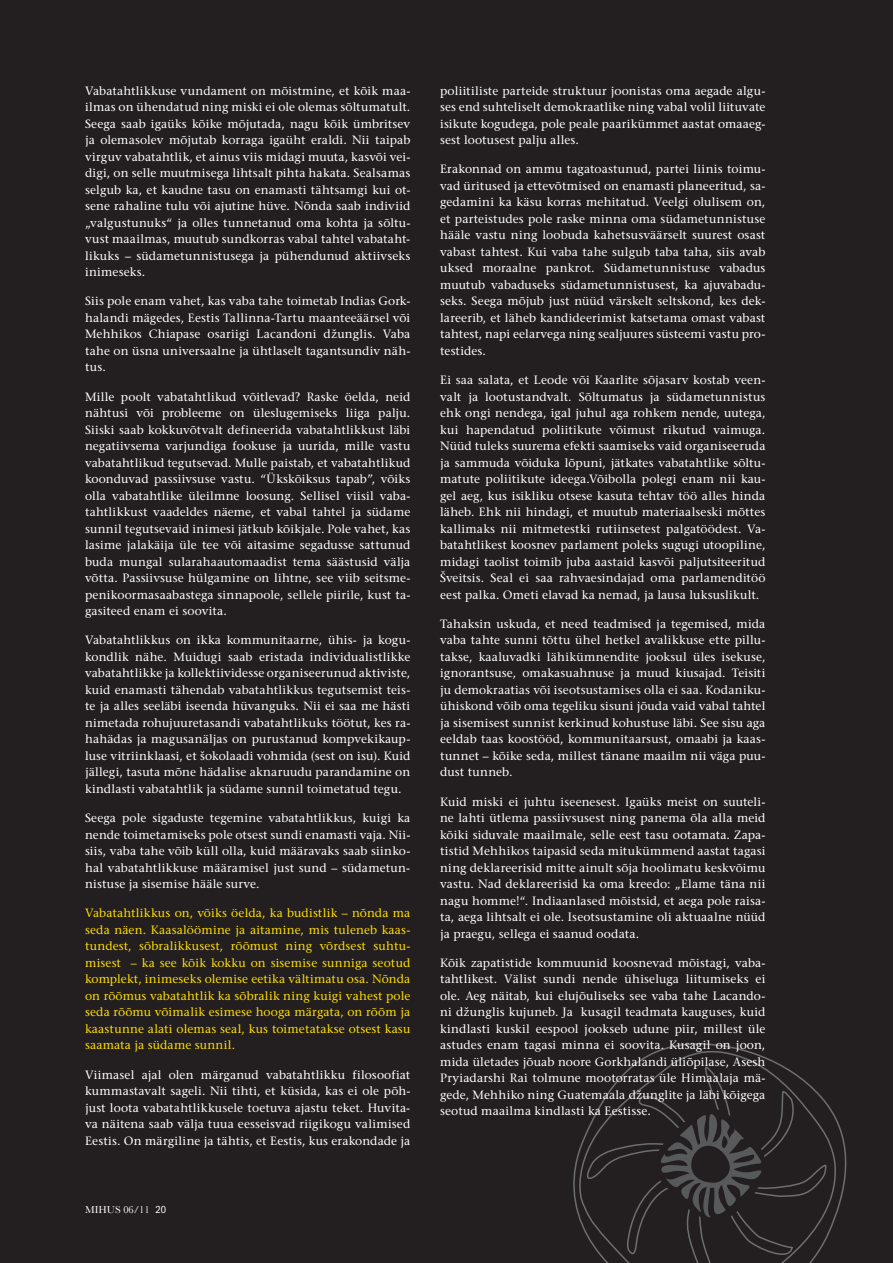
<style>
.page{position:relative;width:893px;height:1263px;background:#231f20}
.page>*{position:absolute;margin:0;border:0;box-sizing:border-box;transform-origin:0 0}
.t1{font:12px/16.5px "Stone Serif";letter-spacing:.015em;color:#fff;text-align:justify}
.t2{font:12px/16.5px "Stone Serif";letter-spacing:.015em;color:#fd0;text-align:justify}
.t3{font:10.5px "Baskerville";color:#fff}
.s1{font-family:"ITC Franklin Gothic Std";font-stretch:condensed}
</style>
<div class="page">
<svg style="left:573px;top:1043px;width:274px;height:173px"></svg>
<svg style="left:577px;top:1049px;width:259px;height:184px"></svg>
<svg style="left:579px;top:1061px;width:250px;height:202px"></svg>
<svg style="left:652px;top:1094px;width:125px;height:132px"></svg>
<p class="t1" style="left:85px;top:83px;width:327px">Vabatahtlikkuse vundament on mõistmine, et kõik maa&shy;ilmas on ühendatud ning miski ei ole olemas sõltumatult.<br>Seega saab igaüks kõike mõjutada, nagu kõik ümbritsev ja olemasolev mõjutab korraga igaüht eraldi. Nii taipab virguv vabatahtlik, et ainus viis midagi muuta, kasvõi vei&shy;digi, on selle muutmisega lihtsalt pihta hakata. Sealsamas selgub ka, et kaudne tasu on enamasti tähtsamgi kui ot&shy;sene rahaline tulu või ajutine hüve. Nõnda saab indiviid „valgustunuks“ ja olles tunnetanud oma kohta ja sõltu&shy;vust maailmas, muutub sundkorras vabal tahtel vabataht&shy;likuks – südametunnistusega ja pühendunud aktiivseks inimeseks.</p>
<p class="t1" style="left:85px;top:294px;width:327px">Siis pole enam vahet, kas vaba tahe toimetab Indias Gork&shy;halandi mägedes, Eestis Tallinna-Tartu maanteeäärsel või Mehhikos Chiapase osariigi Lacandoni džunglis. Vaba tahe on üsna universaalne ja ühtlaselt tagantsundiv näh&shy;tus.</p>
<p class="t1" style="left:85px;top:389px;width:327px">Mille poolt vabatahtlikud võitlevad? Raske öelda, neid nähtusi või probleeme on üleslugemiseks liiga palju.<br>Siiski saab kokkuvõtvalt defineerida vabatahtlikkust läbi negatiivsema varjundiga fookuse ja uurida, mille vastu vabatahtlikud tegutsevad. Mulle paistab, et vabatahtlikud koonduvad passiivsuse vastu. “Ükskõiksus tapab”, võiks olla vabatahtlike üleilmne loosung. Sellisel viisil vaba&shy;tahtlikkust vaadeldes näeme, et vabal tahtel ja südame sunnil tegutsevaid inimesi jätkub kõikjale. Pole vahet, kas lasime jalakäija üle tee või aitasime segadusse sattunud buda mungal sularahaautomaadist tema säästusid välja võtta. Passiivsuse hülgamine on lihtne, see viib seitsme&shy;penikoormasaabastega sinnapoole, sellele piirile, kust ta&shy;gasiteed enam ei soovita.</p>
<p class="t1" style="left:85px;top:633px;width:327px">Vabatahtlikkus on ikka kommunitaarne, ühis- ja kogu&shy;kondlik nähe. Muidugi saab eristada individualistlikke vabatahtlikke ja kollektiividesse organiseerunud aktiviste, kuid enamasti tähendab vabatahtlikkus tegutsemist teis&shy;te ja alles seeläbi iseenda hüvanguks. Nii ei saa me hästi nimetada rohujuuretasandi vabatahtlikuks töötut, kes ra&shy;hahädas ja magusanäljas on purustanud kompvekikaup&shy;luse vitriinklaasi, et šokolaadi vohmida (sest on isu). Kuid jällegi, tasuta mõne hädalise aknaruudu parandamine on kindlasti vabatahtlik ja südame sunnil toimetatud tegu.</p>
<p class="t1" style="left:85px;top:811px;width:327px">Seega pole sigaduste tegemine vabatahtlikkus, kuigi ka nende toimetamiseks pole otsest sundi enamasti vaja. Nii&shy;siis, vaba tahe võib küll olla, kuid määravaks saab siinko&shy;hal vabatahtlikkuse määramisel just sund – südametun&shy;nistuse ja sisemise hääle surve.</p>
<p class="t2" style="left:85px;top:906px;width:327px">Vabatahtlikkus on, võiks öelda, ka budistlik – nõnda ma seda näen. Kaasalöömine ja aitamine, mis tuleneb kaas&shy;tundest, sõbralikkusest, rõõmust ning võrdsest suhtu&shy;misest – ka see kõik kokku on sisemise sunniga seotud komplekt, inimeseks olemise eetika vältimatu osa. Nõnda on rõõmus vabatahtlik ka sõbralik ning kuigi vahest pole seda rõõmu võimalik esimese hooga märgata, on rõõm ja kaastunne alati olemas seal, kus toimetatakse otsest kasu saamata ja südame sunnil.</p>
<p class="t1" style="left:85px;top:1067px;width:327px">Viimasel ajal olen märganud vabatahtlikku filosoofiat kummastavalt sageli. Nii tihti, et küsida, kas ei ole põh&shy;just loota vabatahtlikkusele toetuva ajastu teket. Huvita&shy;va näitena saab välja tuua eesseisvad riigikogu valimised Eestis. On märgiline ja tähtis, et Eestis, kus erakondade ja</p>
<p class="t3" style="left:85px;top:1203px;width:83px">MIHUS 06/11 <span class="s1">20</span></p>
<p class="t1" style="left:440px;top:83px;width:327px">poliitiliste parteide struktuur joonistas oma aegade algu&shy;ses end suhteliselt demokraatlike ning vabal volil liituvate isikute kogudega, pole peale paarikümmet aastat omaaeg&shy;sest lootusest palju alles.</p>
<p class="t1" style="left:440px;top:162px;width:327px">Erakonnad on ammu tagatoastunud, partei liinis toimu&shy;vad üritused ja ettevõtmised on enamasti planeeritud, sa&shy;gedamini ka käsu korras mehitatud. Veelgi olulisem on, et parteistudes pole raske minna oma südametunnistuse hääle vastu ning loobuda kahetsusväärselt suurest osast vabast tahtest. Kui vaba tahe sulgub taba taha, siis avab uksed moraalne pankrot. Südametunnistuse vabadus muutub vabaduseks südametunnistusest, ka ajuvabadu&shy;seks. Seega mõjub just nüüd värskelt seltskond, kes dek&shy;lareerib, et läheb kandideerimist katsetama omast vabast tahtest, napi eelarvega ning sealjuures süsteemi vastu pro&shy;testides.</p>
<p class="t1" style="left:440px;top:373px;width:327px">Ei saa salata, et Leode või Kaarlite sõjasarv kostab veen&shy;valt ja lootustandvalt. Sõltumatus ja südametunnistus ehk ongi nendega, igal juhul aga rohkem nende, uutega, kui hapendatud poliitikute võimust rikutud vaimuga.<br>Nüüd tuleks suurema efekti saamiseks vaid organiseeruda ja sammuda võiduka lõpuni, jätkates vabatahtlike sõltu&shy;matute poliitikute ideega.Võibolla polegi enam nii kau&shy;gel aeg, kus isikliku otsese kasuta tehtav töö alles hinda läheb. Ehk nii hindagi, et muutub materiaalseski mõttes kallimaks nii mitmetestki rutiinsetest palgatöödest. Va&shy;batahtlikest koosnev parlament poleks sugugi utoopiline, midagi taolist toimib juba aastaid kasvõi paljutsiteeritud Šveitsis. Seal ei saa rahvaesindajad oma parlamenditöö eest palka. Ometi elavad ka nemad, ja lausa luksuslikult.</p>
<p class="t1" style="left:440px;top:617px;width:327px">Tahaksin uskuda, et need teadmised ja tegemised, mida vaba tahte sunni tõttu ühel hetkel avalikkuse ette pillu&shy;takse, kaaluvadki lähikümnendite jooksul üles isekuse, ignorantsuse, omakasuahnuse ja muud kiusajad. Teisiti ju demokraatias või iseotsustamises olla ei saa. Kodaniku&shy;ühiskond võib oma tegeliku sisuni jõuda vaid vabal tahtel ja sisemisest sunnist kerkinud kohustuse läbi. See sisu aga eeldab taas koostööd, kommunitaarsust, omaabi ja kaas&shy;tunnet – kõike seda, millest tänane maailm nii väga puu&shy;dust tunneb.</p>
<p class="t1" style="left:440px;top:794px;width:327px">Kuid miski ei juhtu iseenesest. Igaüks meist on suuteli&shy;ne lahti ütlema passiivsusest ning panema õla alla meid kõiki siduvale maailmale, selle eest tasu ootamata. Zapa&shy;tistid Mehhikos taipasid seda mitukümmend aastat tagasi ning deklareerisid mitte ainult sõja hoolimatu keskvõimu vastu. Nad deklareerisid ka oma kreedo: „Elame täna nii nagu homme!“. Indiaanlased mõistsid, et aega pole raisa&shy;ta, aega lihtsalt ei ole. Iseotsustamine oli aktuaalne nüüd ja praegu, sellega ei saanud oodata.</p>
<p class="t1" style="left:440px;top:956px;width:327px">Kõik zapatistide kommuunid koosnevad mõistagi, vaba&shy;tahtlikest. Välist sundi nende ühiseluga liitumiseks ei ole. Aeg näitab, kui elujõuliseks see vaba tahe Lacando&shy;ni džunglis kujuneb. Ja kusagil teadmata kauguses, kuid kindlasti kuskil eespool jookseb udune piir, millest üle astudes enam tagasi minna ei soovita. Kusagil on joon, mida ületades jõuab noore Gorkhalandi üliõpilase, Asesh Pryiadarshi Rai tolmune mootorratas üle Himaalaja mä&shy;gede, Mehhiko ning Guatemaala džunglite ja läbi kõigega seotud maailma kindlasti ka Eestisse.</p>
</div>
